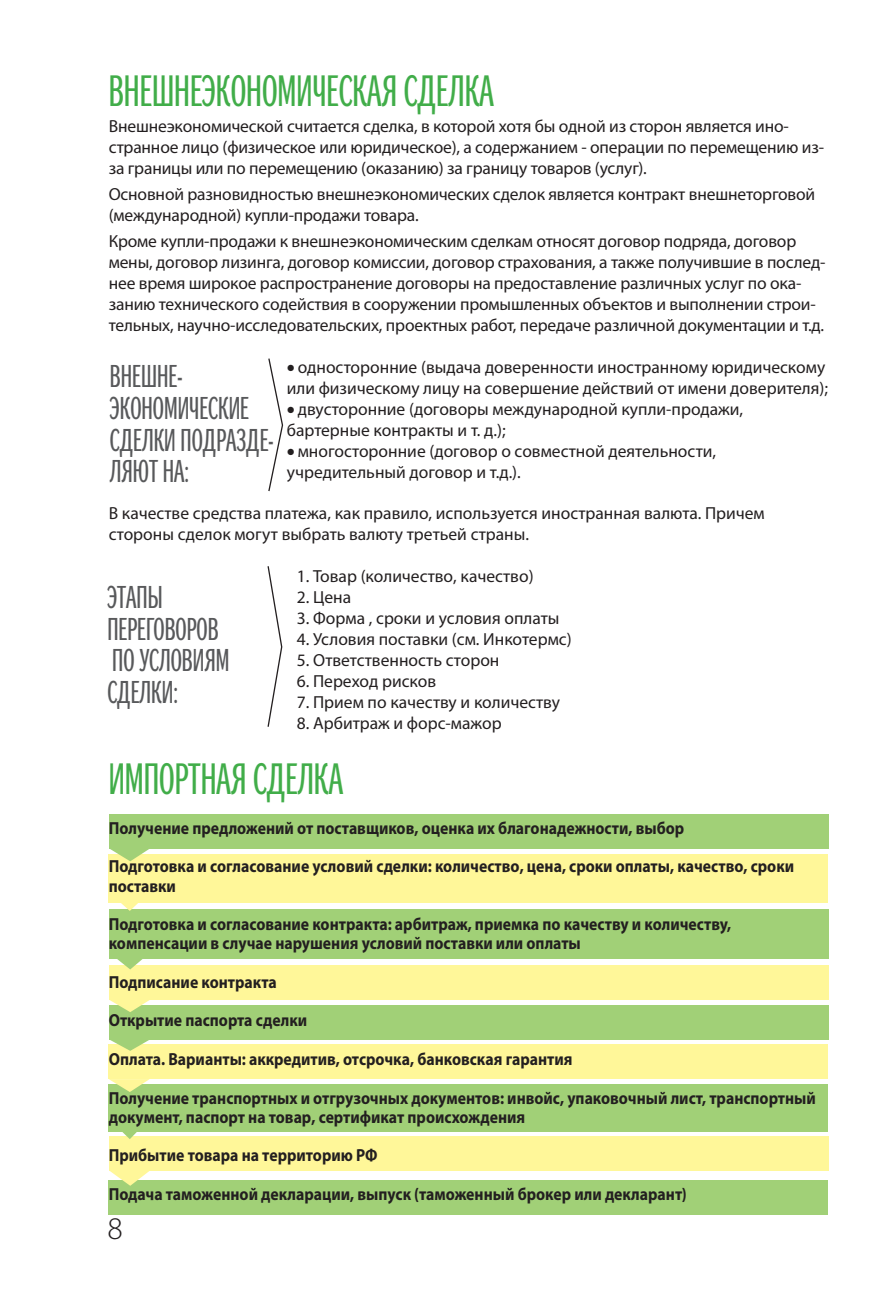
<style>
.page{position:relative;width:893px;height:1290px;background:#fff}
.page>*{position:absolute;margin:0;border:0;box-sizing:border-box;transform-origin:0 0}
.t1{font:43.75px "DG Pro 12";color:#41ad49}
.t2{font:31.5px/31.5px "DG Pro 12";color:#58595b}
.t3{font:300 31.5px "Myriad Pro";color:#231f20}
.t4{font:17.5px/21px "Myriad Pro";letter-spacing:-.01em;color:#231f20}
.t5{font:700 17.5px/19.2px "Myriad Pro";color:#231f20;scale:.9 1}
</style>
<div class="page">
<div style="left:109px;top:1180px;width:719px;height:35px;background:#a1d077"></div>
<div style="left:109px;top:1136px;width:719px;height:34px;background:#fff799"></div>
<svg style="left:109px;top:1170px;width:41px;height:16px"></svg>
<div style="left:109px;top:1084px;width:719px;height:47px;background:#a1d077"></div>
<svg style="left:109px;top:1131px;width:41px;height:8px"></svg>
<div style="left:109px;top:1044px;width:719px;height:35px;background:#fff799"></div>
<svg style="left:109px;top:1079px;width:41px;height:13px"></svg>
<div style="left:109px;top:1005px;width:719px;height:34px;background:#a1d077"></div>
<svg style="left:109px;top:1039px;width:41px;height:12px"></svg>
<div style="left:109px;top:965px;width:719px;height:35px;background:#fff799"></div>
<svg style="left:110px;top:1000px;width:40px;height:12px"></svg>
<div style="left:109px;top:909px;width:719px;height:50px;background:#a1d077"></div>
<svg style="left:117px;top:959px;width:26px;height:10px"></svg>
<div style="left:109px;top:854px;width:719px;height:49px;background:#fff799"></div>
<svg style="left:121px;top:903px;width:17px;height:8px"></svg>
<div style="left:109px;top:814px;width:719px;height:34px;background:#a1d077"></div>
<svg style="left:109px;top:848px;width:41px;height:13px"></svg>
<svg style="left:267px;top:566px;width:16px;height:161px"></svg>
<svg style="left:268px;top:358px;width:16px;height:134px"></svg>
<h1 class="t1" style="left:109px;top:65px;width:386px">ВНЕШНЕЭКОНОМИЧЕСКАЯ СДЕЛКА</h1>
<p class="t4" style="left:109px;top:117px;width:717px">Внешнеэкономической считается сделка, в которой хотя бы одной из сторон является ино&shy;странное лицо (физическое или юридическое), а содержанием - операции по перемещению из&shy;за границы или по перемещению (оказанию) за границу товаров (услуг).</p>
<p class="t4" style="left:109px;top:185px;width:708px">Основной разновидностью внешнеэкономических сделок является контракт внешнеторговой (международной) купли-продажи товара.</p>
<p class="t4" style="left:109px;top:232px;width:718px">Кроме купли-продажи к внешнеэкономическим сделкам относят договор подряда, договор мены, договор лизинга, договор комиссии, договор страхования, а также получившие в послед&shy;нее время широкое распространение договоры на предоставление различных услуг по ока&shy;занию технического содействия в сооружении промышленных объектов и выполнении строи&shy;тельных, научно-исследовательских, проектных работ, передаче различной документации и т.д.</p>
<p class="t4" style="left:298px;top:358px;width:529px">односторонние (выдача доверенности иностранному юридическому</p>
<p class="t4" style="left:287px;top:379px;width:543px">или физическому лицу на совершение действий от имени доверителя);</p>
<p class="t4" style="left:298px;top:400px;width:447px">двусторонние (договоры международной купли-продажи,</p>
<p class="t4" style="left:287px;top:421px;width:220px">бартерные контракты и т. д.);</p>
<p class="t4" style="left:298px;top:442px;width:420px">многосторонние (договор о совместной деятельности,</p>
<p class="t4" style="left:287px;top:463px;width:236px">учредительный договор и т.д.).</p>
<p class="t4" style="left:109px;top:504px;width:657px">В качестве средства платежа, как правило, используется иностранная валюта. Причем стороны сделок могут выбрать валюту третьей страны.</p>
<p class="t4" style="left:297px;top:567px;width:238px">1. Товар (количество, качество)</p>
<p class="t4" style="left:297px;top:588px;width:56px">2. Цена</p>
<p class="t4" style="left:297px;top:609px;width:264px">3. Форма , сроки и условия оплаты</p>
<p class="t4" style="left:297px;top:630px;width:276px">4. Условия поставки (см. Инкотермс)</p>
<p class="t4" style="left:297px;top:651px;width:204px">5. Ответственность сторон</p>
<p class="t4" style="left:297px;top:672px;width:141px">6. Переход рисков</p>
<p class="t4" style="left:297px;top:693px;width:265px">7. Прием по качеству и количеству</p>
<p class="t4" style="left:297px;top:714px;width:206px">8. Арбитраж и форс-мажор</p>
<h1 class="t1" style="left:109px;top:753px;width:236px">ИМПОРТНАЯ СДЕЛКА</h1>
<p class="t5" style="left:109px;top:819px;width:641px">Получение предложений от поставщиков, оценка их благонадежности, выбор</p>
<p class="t5" style="left:109px;top:858px;width:763px">Подготовка и согласование условий сделки: количество, цена, сроки оплаты, качество, сроки поставки</p>
<p class="t5" style="left:109px;top:916px;width:693px">Подготовка и согласование контракта: арбитраж, приемка по качеству и количеству, компенсации в случае нарушения условий поставки или оплаты</p>
<p class="t5" style="left:109px;top:973px;width:188px">Подписание контракта</p>
<p class="t5" style="left:109px;top:1012px;width:222px">Открытие паспорта сделки</p>
<p class="t5" style="left:109px;top:1050px;width:517px">Оплата. Варианты: аккредитив, отсрочка, банковская гарантия</p>
<p class="t5" style="left:109px;top:1089px;width:787px">Получение транспортных и отгрузочных документов: инвойс, упаковочный лист, транспортный документ, паспорт на товар, сертификат происхождения</p>
<p class="t5" style="left:109px;top:1147px;width:300px">Прибытие товара на территорию РФ</p>
<p class="t5" style="left:109px;top:1185px;width:644px">Подача таможенной декларации, выпуск (таможенный брокер или декларант)</p>
<h2 class="t2" style="left:110px;top:361px;width:165px">ВНЕШНЕ-<br>ЭКОНОМИЧЕСКИЕ<br>СДЕЛКИ ПОДРАЗДЕ-<br>ЛЯЮТ НА:</h2>
<h2 class="t2" style="left:107px;top:582px;width:123px">ЭТАПЫ<br>ПЕРЕГОВОРОВ<br>ПО УСЛОВИЯМ<br>СДЕЛКИ:</h2>
<h2 class="t3" style="left:107px;top:1209px;width:17px">8</h2>
</div>
